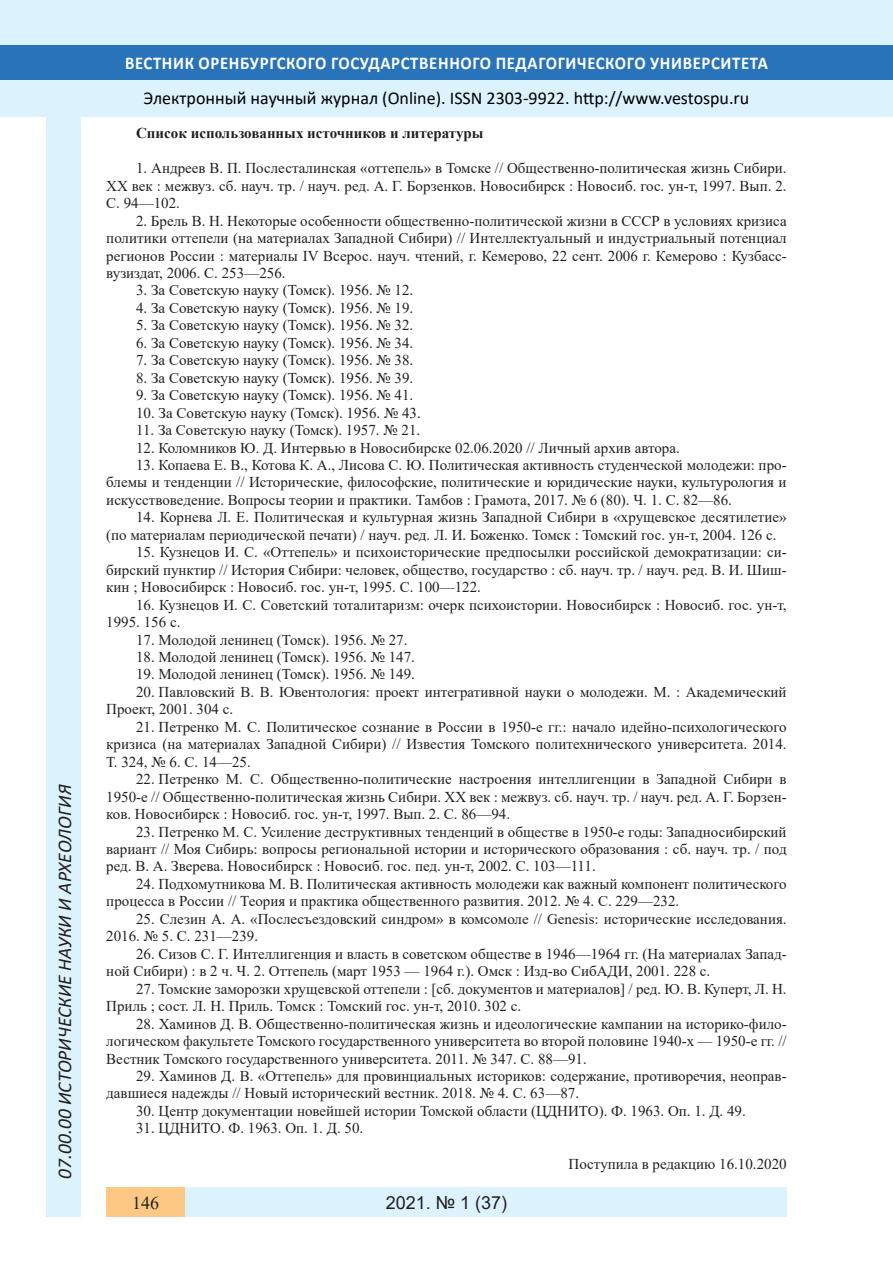
<style>
.page{position:relative;width:893px;height:1263px;background:#fff}
.page>*{position:absolute;margin:0;border:0;box-sizing:border-box;transform-origin:0 0}
.t1{font:italic 19.5px "Calibri";color:#231f20}
.t2{font:18px "Calibri";color:#000}
.t3{font:700 18px "Calibri";letter-spacing:.04em;color:#fff;scale:.93 1}
.t4{font:18px "Arial";color:#231f20}
.t5{font:700 18px "Book Antiqua";color:#231f20}
.t6{font:18px "Times New Roman";color:#231f20}
.литература{font:15px/17.4px "Times New Roman";color:#231f20;text-align:justify}
.литература-2{font:700 15px "Times New Roman";color:#231f20}
</style>
<div class="page">
<div style="left:0;top:0;width:893px;height:116px;background:#dcf2fc"></div>
<div style="left:0;top:45px;width:893px;height:34px;background:#2873ba"></div>
<div style="left:106px;top:1188px;width:681px;height:29px;background:#dcf2fc"></div>
<div style="left:106px;top:1188px;width:79px;height:29px;background:#fdc784"></div>
<div style="left:47px;top:116px;width:34px;height:1101px;background:#dcf2fc"></div>
<h1 class="t1" style="left:51px;top:1179px;width:395px;rotate:-90deg">07.00.00 ИСТОРИЧЕСКИЕ НАУКИ И АРХЕОЛОГИЯ</h1>
<h1 class="t1" style="left:51px;top:1105px;width:206px;rotate:-90deg">БИОЛОГИЧЕСКИЕ НАУКИ</h1>
<h1 class="t1" style="left:51px;top:1169px;width:11px;rotate:-90deg">3</h1>
<p class="t3" style="left:125px;top:50px;width:693px">ВЕСТНИК ОРЕНБУРГСКОГО ГОСУДАРСТВЕННОГО ПЕДАГОГИЧЕСКОГО УНИВЕРСИТЕТА</p>
<p class="t2" style="left:144px;top:85px;width:607px">Электронный научный журнал (Online). ISSN 2303-9922. http://www.vestospu.ru</p>
<p class="t2" style="left:583px;top:85px;width:13px">t</p>
<p class="t2" style="left:583px;top:85px;width:13px">t</p>
<p class="литература-2" style="left:136px;top:122px;width:349px">Список использованных источников и литературы</p>
<p class="литература" style="left:106px;top:159px;width:682px;text-indent:30px">1. Андреев В. П. Послесталинская «оттепель» в Томске // Общественно-политическая жизнь Сибири.<br>ХХ век : межвуз. сб. науч. тр. / науч. ред. А. Г. Борзенков. Новосибирск : Новосиб. гос. ун-т, 1997. Вып. 2.<br>С. 94—102.</p>
<p class="литература" style="left:106px;top:211px;width:682px;text-indent:30px">2. Брель В. Н. Некоторые особенности общественно-политической жизни в СССР в условиях кризиса политики оттепели (на материалах Западной Сибири) // Интеллектуальный и индустриальный потенциал регионов России : материалы IV Всерос. науч. чтений, г. Кемерово, 22 сент. 2006 г. Кемерово : Кузбасс&shy;вузиздат, 2006. С. 253—256.</p>
<p class="литература" style="left:136px;top:281px;width:279px">3. За Советскую науку (Томск). 1956. № 12.</p>
<p class="литература" style="left:136px;top:299px;width:279px">4. За Советскую науку (Томск). 1956. № 19.</p>
<p class="литература" style="left:136px;top:316px;width:279px">5. За Советскую науку (Томск). 1956. № 32.</p>
<p class="литература" style="left:136px;top:334px;width:279px">6. За Советскую науку (Томск). 1956. № 34.</p>
<p class="литература" style="left:136px;top:351px;width:279px">7. За Советскую науку (Томск). 1956. № 38.</p>
<p class="литература" style="left:136px;top:368px;width:279px">8. За Советскую науку (Томск). 1956. № 39.</p>
<p class="литература" style="left:136px;top:386px;width:279px">9. За Советскую науку (Томск). 1956. № 41.</p>
<p class="литература" style="left:136px;top:403px;width:286px">10. За Советскую науку (Томск). 1956. № 43.</p>
<p class="литература" style="left:136px;top:421px;width:286px">11. За Советскую науку (Томск). 1957. № 21.</p>
<p class="литература" style="left:136px;top:438px;width:545px">12. Коломников Ю. Д. Интервью в Новосибирске 02.06.2020 // Личный архив автора.</p>
<p class="литература" style="left:106px;top:456px;width:682px;text-indent:30px">13. Копаева Е. В., Котова К. А., Лисова С. Ю. Политическая активность студенческой молодежи: про&shy;блемы и тенденции // Исторические, философские, политические и юридические науки, культурология и искусствоведение. Вопросы теории и практики. Тамбов : Грамота, 2017. № 6 (80). Ч. 1. C. 82—86.</p>
<p class="литература" style="left:106px;top:508px;width:682px;text-indent:30px">14. Корнева Л. Е. Политическая и культурная жизнь Западной Сибири в «хрущевское десятилетие» (по материалам периодической печати) / науч. ред. Л. И. Боженко. Томск : Томский гос. ун-т, 2004. 126 с.</p>
<p class="литература" style="left:106px;top:543px;width:682px;text-indent:30px">15. Кузнецов И. С. «Оттепель» и психоисторические предпосылки российской демократизации: си&shy;бирский пунктир // История Сибири: человек, общество, государство : сб. науч. тр. / науч. ред. В. И. Шиш&shy;кин ; Новосибирск : Новосиб. гос. ун-т, 1995. С. 100—122.</p>
<p class="литература" style="left:106px;top:595px;width:682px;text-indent:30px">16. Кузнецов И. С. Советский тоталитаризм: очерк психоистории. Новосибирск : Новосиб. гос. ун-т,<br>1995. 156 с.</p>
<p class="литература" style="left:136px;top:630px;width:273px">17. Молодой ленинец (Томск). 1956. № 27.</p>
<p class="литература" style="left:136px;top:648px;width:280px">18. Молодой ленинец (Томск). 1956. № 147.</p>
<p class="литература" style="left:136px;top:665px;width:280px">19. Молодой ленинец (Томск). 1956. № 149.</p>
<p class="литература" style="left:106px;top:683px;width:682px;text-indent:30px">20. Павловский В. В. Ювентология: проект интегративной науки о молодежи. М. : Академический<br>Проект, 2001. 304 с.</p>
<p class="литература" style="left:106px;top:718px;width:682px;text-indent:30px">21. Петренко М. С. Политическое сознание в России в 1950-е гг.: начало идейно-психологического кризиса (на материалах Западной Сибири) // Известия Томского политехнического университета. 2014.<br>Т. 324, № 6. С. 14—25.</p>
<p class="литература" style="left:106px;top:770px;width:682px;text-indent:30px">22. Петренко М. С. Общественно-политические настроения интеллигенции в Западной Сибири в 1950-е // Общественно-политическая жизнь Сибири. ХХ век : межвуз. сб. науч. тр. / науч. ред. А. Г. Борзен&shy;ков. Новосибирск : Новосиб. гос. ун-т, 1997. Вып. 2. С. 86—94.</p>
<p class="литература" style="left:106px;top:822px;width:682px;text-indent:30px">23. Петренко М. С. Усиление деструктивных тенденций в обществе в 1950-е годы: Западносибирский вариант // Моя Сибирь: вопросы региональной истории и исторического образования : сб. науч. тр. / под ред. В. А. Зверева. Новосибирск : Новосиб. гос. пед. ун-т, 2002. С. 103—111.</p>
<p class="литература" style="left:106px;top:875px;width:682px;text-indent:30px">24. Подхомутникова М. В. Политическая активность молодежи как важный компонент политического процесса в России // Теория и практика общественного развития. 2012. № 4. С. 229—232.</p>
<p class="литература" style="left:106px;top:910px;width:682px;text-indent:30px">25. Слезин А. А. «Послесъездовский синдром» в комсомоле // Genesis: исторические исследования.<br>2016. № 5. С. 231—239.</p>
<p class="литература" style="left:106px;top:944px;width:682px;text-indent:30px">26. Сизов С. Г. Интеллигенция и власть в советском обществе в 1946—1964 гг. (На материалах Запад&shy;ной Сибири) : в 2 ч. Ч. 2. Оттепель (март 1953 — 1964 г.). Омск : Изд-во СибАДИ, 2001. 228 с.</p>
<p class="литература" style="left:106px;top:979px;width:682px;text-indent:30px">27. Томские заморозки хрущевской оттепели : [сб. документов и материалов] / ред. Ю. В. Куперт, Л. Н.<br>Приль ; сост. Л. Н. Приль. Томск : Томский гос. ун-т, 2010. 302 с.</p>
<p class="литература" style="left:106px;top:1014px;width:682px;text-indent:30px">28. Хаминов Д. В. Общественно-политическая жизнь и идеологические кампании на историко-фило&shy;логическом факультете Томского государственного университета во второй половине 1940-х — 1950-е гг. // Вестник Томского государственного университета. 2011. № 347. С. 88—91.</p>
<p class="литература" style="left:106px;top:1067px;width:682px;text-indent:30px">29. Хаминов Д. В. «Оттепель» для провинциальных историков: содержание, противоречия, неоправ&shy;давшиеся надежды // Новый исторический вестник. 2018. № 4. С. 63—87.</p>
<p class="литература" style="left:136px;top:1102px;width:611px">30. Центр документации новейшей истории Томской области (ЦДНИТО). Ф. 1963. Оп. 1. Д. 49.</p>
<p class="литература" style="left:136px;top:1119px;width:229px">31. ЦДНИТО. Ф. 1963. Оп. 1. Д. 50.</p>
<p class="литература" style="left:569px;top:1155px;width:220px">Поступила в редакцию 16.10.2020</p>
<p class="t5" style="left:390px;top:1190px;width:37px">2018</p>
<p class="t5" style="left:479px;top:1190px;width:25px">25)</p>
<p class="t4" style="left:386px;top:1190px;width:123px">2021. № 1 (37)</p>
<p class="t6" style="left:132px;top:1190px;width:28px">146</p>
<p class="t5" style="left:460px;top:1190px;width:39px">2 6</p>
</div>
